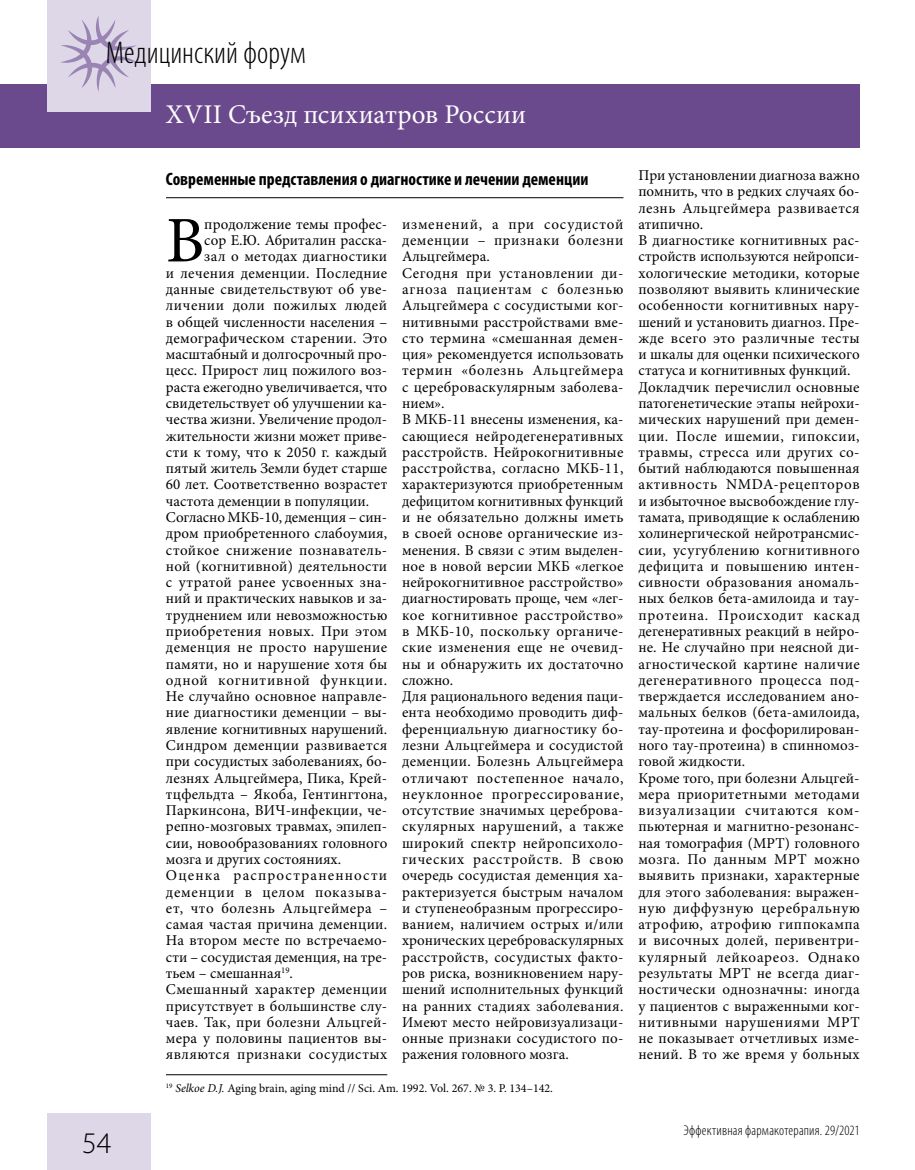
<style>
.page{position:relative;width:915px;height:1170px;background:#fff}
.page>*{position:absolute;margin:0;border:0;box-sizing:border-box;transform-origin:0 0}
.t1{font:65.1px "Minion Pro";color:#000}
.t2{font:300 condensed 31.5px "Myriad Pro";color:#000}
.t3{font:300 30px "Myriad Pro";color:#000}
.t4{font:27px "Minion Pro";letter-spacing:.005em;color:#fff}
.t5{font:700 condensed 18px "Myriad Pro";color:#000}
.t6{font:15px/16.2px "Minion Pro";letter-spacing:.015em;color:#000}
.t7{font:15px "Minion Pro";letter-spacing:-.005em;color:#000}
.t8{font:15px "Minion Pro";letter-spacing:.035em;color:#000}
.t9{font:15px "Minion Pro";letter-spacing:.055em;color:#000}
.t10{font:15px "Minion Pro";letter-spacing:.08em;color:#000}
.t11{font:15px "Minion Pro";letter-spacing:.04em;color:#000}
.t12{font:15px "Minion Pro";letter-spacing:.05em;color:#000}
.t13{font:300 condensed 14.25px "Myriad Pro";letter-spacing:.015em;color:#000}
.t14{font:12px "Minion Pro";color:#000}
.s1{font-style:italic}
</style>
<div class="page">
<div style="left:0;top:84px;width:859px;height:63px;background:#6b498d"></div>
<div style="left:47px;top:1113px;width:103px;height:56px;background:#ddd7e8"></div>
<div style="left:47px;top:0;width:103px;height:111px;background:#ddd7e8"></div>
<svg style="left:61px;top:16px;width:75px;height:76px"></svg>
<hr style="left:166px;top:197px;width:457px;height:1px;background:#000">
<hr style="left:166px;top:1074px;width:221px;height:1px;background:#000">
<h2 class="t2" style="left:106px;top:34px;width:201px">Медицинский форум</h2>
<h3 class="t4" style="left:166px;top:96px;width:362px">XVII Съезд психиатров России</h3>
<h3 class="t3" style="left:82px;top:1125px;width:31px">54</h3>
<p class="t5" style="left:166px;top:167px;width:424px">Современные представления о диагностике и лечении деменции</p>
<p class="t6" style="left:402px;top:216px;width:223px">изменений, а при сосудистой деменции – признаки болезни<br>Альцгеймера.<br>Сегодня при установлении ди&shy;агноза пациентам с болезнью<br>Альцгеймера с сосудистыми ког&shy;нитивными расстройствами вме&shy;сто термина «смешанная демен&shy;ция» рекомендуется использовать термин «болезнь Альцгеймера с цереброваскулярным заболева&shy;нием».<br>В МКБ-11 внесены изменения, ка&shy;сающиеся нейродегенеративных расстройств. Нейрокогнитивные расстройства, согласно МКБ-11, характеризуются приобретенным дефицитом когнитивных функций и не обязательно должны иметь в своей основе органические из&shy;менения. В связи с этим выделен&shy;ное в новой версии МКБ «легкое нейрокогнитивное расстройство» диагностировать проще, чем «лег&shy;кое когнитивное расстройство» в МКБ-10, поскольку органиче&shy;ские изменения еще не очевид&shy;ны и обнаружить их достаточно сложно.<br>Для рационального ведения паци&shy;ента необходимо проводить диф&shy;ференциальную диагностику бо&shy;лезни Альцгеймера и сосудистой деменции. Болезнь Альцгеймера отличают постепенное начало, неуклонное прогрессирование, отсутствие значимых цереброва&shy;скулярных нарушений, а также широкий спектр нейропсихоло&shy;гических расстройств. В свою очередь сосудистая деменция ха&shy;рактеризуется быстрым началом и ступенеобразным прогрессиро&shy;ванием, наличием острых и/или хронических цереброваскулярных расстройств, сосудистых факто&shy;ров риска, возникновением нару&shy;шений исполнительных функций на ранних стадиях заболевания.<br>Имеют место нейровизуализаци&shy;онные признаки сосудистого по&shy;ражения головного мозга.</p>
<h1 class="t1" style="left:166px;top:197px;width:40px">В</h1>
<p class="t6" style="left:204px;top:216px;width:184px">продолжение темы профес-</p>
<p class="t6" style="left:204px;top:232px;width:184px">сор Е.Ю. Абриталин расска-</p>
<p class="t6" style="left:204px;top:248px;width:184px">зал о методах диагностики</p>
<p class="t6" style="left:166px;top:265px;width:223px">и лечения деменции. Последние</p>
<p class="t6" style="left:166px;top:281px;width:223px">данные свидетельствуют об уве-</p>
<p class="t11" style="left:166px;top:295px;width:223px">личении доли пожилых людей</p>
<p class="t6" style="left:166px;top:314px;width:223px">в общей численности населения –</p>
<p class="t6" style="left:166px;top:330px;width:223px">демографическом старении. Это</p>
<p class="t6" style="left:166px;top:346px;width:223px">масштабный и долгосрочный про-</p>
<p class="t6" style="left:166px;top:362px;width:223px">цесс. Прирост лиц пожилого воз-</p>
<p class="t6" style="left:166px;top:379px;width:223px">раста ежегодно увеличивается, что</p>
<p class="t6" style="left:166px;top:395px;width:223px">свидетельствует об улучшении ка-</p>
<p class="t6" style="left:166px;top:411px;width:223px">чества жизни. Увеличение продол-</p>
<p class="t6" style="left:166px;top:427px;width:223px">жительности жизни может приве-</p>
<p class="t6" style="left:166px;top:444px;width:223px">сти к тому, что к 2050 г. каждый</p>
<p class="t6" style="left:166px;top:460px;width:223px">пятый житель Земли будет старше</p>
<p class="t6" style="left:166px;top:476px;width:223px">60 лет. Соответственно возрастет</p>
<p class="t6" style="left:166px;top:493px;width:204px">частота деменции в популяции.</p>
<p class="t7" style="left:166px;top:507px;width:223px">Согласно МКБ-10, деменция – син-</p>
<p class="t6" style="left:166px;top:525px;width:223px">дром приобретенного слабоумия,</p>
<p class="t6" style="left:166px;top:541px;width:223px">стойкое снижение познаватель-</p>
<p class="t6" style="left:166px;top:558px;width:223px">ной (когнитивной) деятельности</p>
<p class="t6" style="left:166px;top:574px;width:223px">с утратой ранее усвоенных зна-</p>
<p class="t6" style="left:166px;top:590px;width:223px">ний и практических навыков и за-</p>
<p class="t6" style="left:166px;top:607px;width:223px">труднением или невозможностью</p>
<p class="t6" style="left:166px;top:623px;width:223px">приобретения новых. При этом</p>
<p class="t6" style="left:166px;top:639px;width:223px">деменция не просто нарушение</p>
<p class="t6" style="left:166px;top:655px;width:223px">памяти, но и нарушение хотя бы</p>
<p class="t9" style="left:166px;top:670px;width:223px">одной когнитивной функции.</p>
<p class="t6" style="left:166px;top:688px;width:223px">Не случайно основное направле-</p>
<p class="t6" style="left:166px;top:704px;width:223px">ние диагностики деменции – вы-</p>
<p class="t6" style="left:166px;top:720px;width:223px">явление когнитивных нарушений.</p>
<p class="t6" style="left:166px;top:737px;width:223px">Синдром деменции развивается</p>
<p class="t6" style="left:166px;top:753px;width:223px">при сосудистых заболеваниях, бо-</p>
<p class="t6" style="left:166px;top:769px;width:222px">лезнях Альцгеймера, Пика, Крей-</p>
<p class="t6" style="left:166px;top:786px;width:222px">тцфельдта – Якоба, Гентингтона,</p>
<p class="t6" style="left:166px;top:802px;width:223px">Паркинсона, ВИЧ-инфекции, че-</p>
<p class="t6" style="left:166px;top:818px;width:223px">репно-мозговых травмах, эпилеп-</p>
<p class="t6" style="left:166px;top:834px;width:223px">сии, новообразованиях головного</p>
<p class="t6" style="left:166px;top:851px;width:177px">мозга и других состояниях.</p>
<p class="t10" style="left:166px;top:865px;width:223px">Оценка распространенности</p>
<p class="t12" style="left:166px;top:881px;width:223px">деменции в целом показыва-</p>
<p class="t8" style="left:166px;top:897px;width:223px">ет, что болезнь Альцгеймера –</p>
<p class="t6" style="left:166px;top:916px;width:223px">самая частая причина деменции.</p>
<p class="t6" style="left:166px;top:932px;width:223px">На втором месте по встречаемо-</p>
<p class="t6" style="left:166px;top:948px;width:223px">сти – сосудистая деменция, на тре-</p>
<p class="t6" style="left:166px;top:965px;width:128px">тьем – смешанная<sup>19</sup>.</p>
<p class="t6" style="left:166px;top:981px;width:223px">Смешанный характер деменции</p>
<p class="t6" style="left:166px;top:997px;width:223px">присутствует в большинстве слу-</p>
<p class="t6" style="left:166px;top:1013px;width:223px">чаев. Так, при болезни Альцгей-</p>
<p class="t6" style="left:166px;top:1030px;width:223px">мера у половины пациентов вы-</p>
<p class="t6" style="left:166px;top:1046px;width:223px">являются признаки сосудистых</p>
<p class="t14" style="left:166px;top:1079px;width:388px"><sup>19</sup> <span class="s1">Selkoe D.J.</span> Aging brain, aging mind // Sci. Am. 1992. Vol. 267. № 3. P. 134–142.</p>
<p class="t6" style="left:638px;top:167px;width:223px">При установлении диагноза важно помнить, что в редких случаях бо&shy;лезнь Альцгеймера развивается атипично.<br>В диагностике когнитивных рас&shy;стройств используются нейропси&shy;хологические методики, которые позволяют выявить клинические особенности когнитивных нару&shy;шений и установить диагноз. Пре&shy;жде всего это различные тесты и шкалы для оценки психического статуса и когнитивных функций.<br>Докладчик перечислил основные патогенетические этапы нейрохи&shy;мических нарушений при демен&shy;ции. После ишемии, гипоксии, травмы, стресса или других со&shy;бытий наблюдаются повышенная активность NMDA-рецепторов и избыточное высвобождение глу&shy;тамата, приводящие к ослаблению холинергической нейротрансмис&shy;сии, усугублению когнитивного дефицита и повышению интен&shy;сивности образования аномаль&shy;ных белков бета-амилоида и тау&shy;протеина. Происходит каскад дегенеративных реакций в нейро&shy;не. Не случайно при неясной ди&shy;агностической картине наличие дегенеративного процесса под&shy;тверждается исследованием ано&shy;мальных белков (бета-амилоида, тау-протеина и фосфорилирован&shy;ного тау-протеина) в спинномоз&shy;говой жидкости.<br>Кроме того, при болезни Альцгей&shy;мера приоритетными методами визуализации считаются ком&shy;пьютерная и магнитно-резонанс&shy;ная томография (МРТ) головного мозга. По данным МРТ можно выявить признаки, характерные для этого заболевания: выражен&shy;ную диффузную церебральную атрофию, атрофию гиппокампа и височных долей, перивентри&shy;кулярный лейкоареоз. Однако результаты МРТ не всегда диаг&shy;ностически однозначны: иногда у пациентов с выраженными ког&shy;нитивными нарушениями МРТ не показывает отчетливых изме&shy;нений. В то же время у больных</p>
<p class="t13" style="left:683px;top:1121px;width:178px">Эффективная фармакотерапия. 29/2021</p>
</div>
